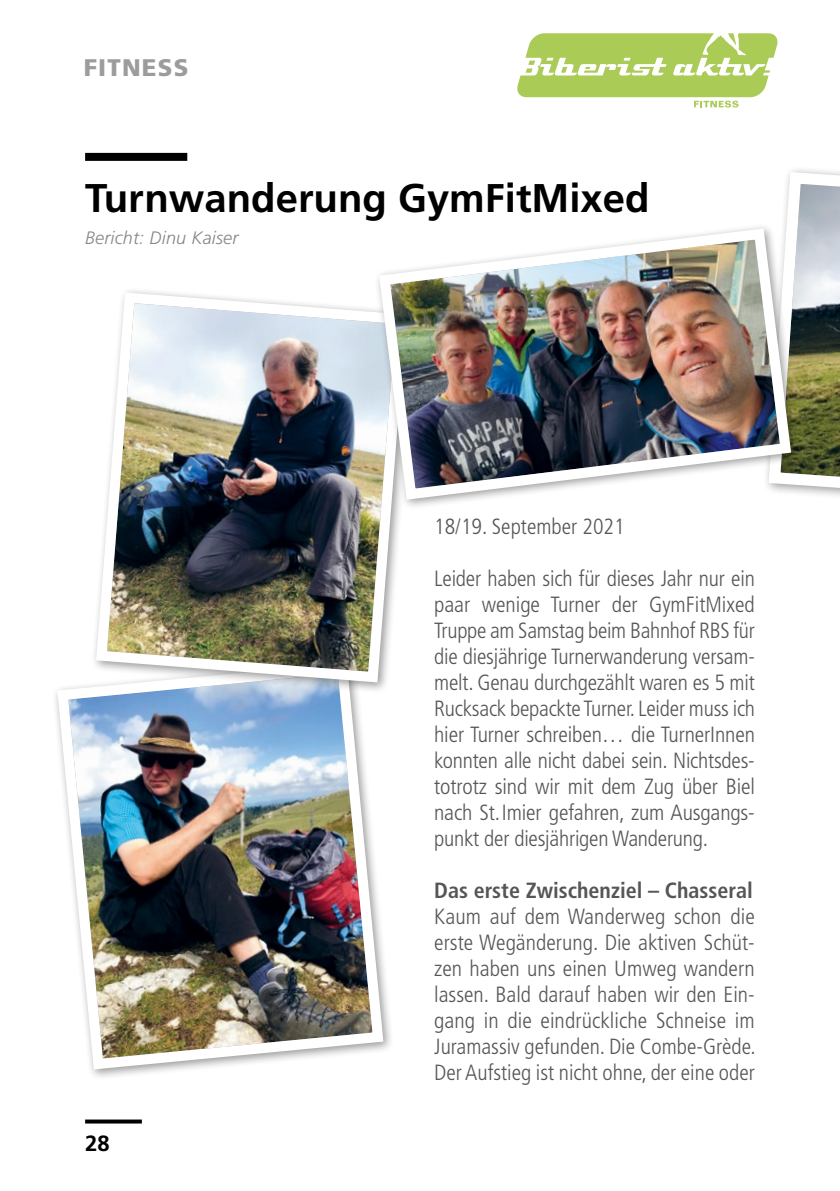
<style>
.page{position:relative;width:840px;height:1191px;background:#fff}
.page>*{position:absolute;margin:0;border:0;box-sizing:border-box;transform-origin:0 0}
.t1{font:700 40px "Frutiger";color:#000}
.t2{font:900 24px "Frutiger";letter-spacing:.05em;color:#9c9c9d}
.t3{font:300 condensed 22px/26px "Frutiger";color:#565655;text-align:justify}
.t4{font:700 condensed 22px "Frutiger";color:#565655}
.t5{font:700 22px "Frutiger";color:#000}
.t6{font:italic 300 18px "Frutiger";letter-spacing:.01em;color:#868786}
</style>
<div class="page">
<svg style="left:517px;top:33px;width:261px;height:75px"></svg>
<svg style="left:85px;top:1119px;width:57px;height:4px"></svg>
<svg style="left:784px;top:169px;width:55px;height:327px"></svg>
<div style="left:85px;top:153px;width:102px;height:8px;background:#000"></div>
<img style="left:55px;top:685px;width:333px;height:389px">
<div style="left:90px;top:287px;width:327px;height:406px;background:#000;opacity:.4"></div>
<img style="left:91px;top:287px;width:320px;height:401px">
<div style="left:373px;top:223px;width:428px;height:288px;background:#000;opacity:.4"></div>
<img style="left:373px;top:223px;width:423px;height:282px">
<p class="t2" style="left:84px;top:53px;width:106px">FITNESS</p>
<h1 class="t1" style="left:85px;top:174px;width:565px">Turnwanderung GymFitMixed</h1>
<p class="t6" style="left:85px;top:227px;width:155px">Bericht: Dinu Kaiser</p>
<p class="t5" style="left:85px;top:1130px;width:26px">28</p>
<p class="t3" style="left:434px;top:513px;width:192px">18/19. September 2021</p>
<p class="t3" style="left:434px;top:565px;width:322px">Leider haben sich für dieses Jahr nur ein paar wenige Turner der GymFitMixed Truppe am Samstag beim Bahnhof RBS für die diesjährige Turnerwanderung versam&shy;melt. Genau durchgezählt waren es 5 mit Rucksack bepackte Turner. Leider muss ich hier Turner schreiben… die TurnerInnen konnten alle nicht dabei sein. Nichtsdes&shy;totrotz sind wir mit dem Zug über Biel nach St.Imier gefahren, zum Ausgangs&shy;punkt der diesjährigen Wanderung.</p>
<p class="t4" style="left:434px;top:877px;width:320px">Das erste Zwischenziel – Chasseral</p>
<p class="t3" style="left:434px;top:903px;width:323px">Kaum auf dem Wanderweg schon die erste Wegänderung. Die aktiven Schüt&shy;zen haben uns einen Umweg wandern lassen. Bald darauf haben wir den Ein&shy;gang in die eindrückliche Schneise im Juramassiv gefunden. Die Combe-Grède.<br>Der Aufstieg ist nicht ohne, der eine oder</p>
</div>
